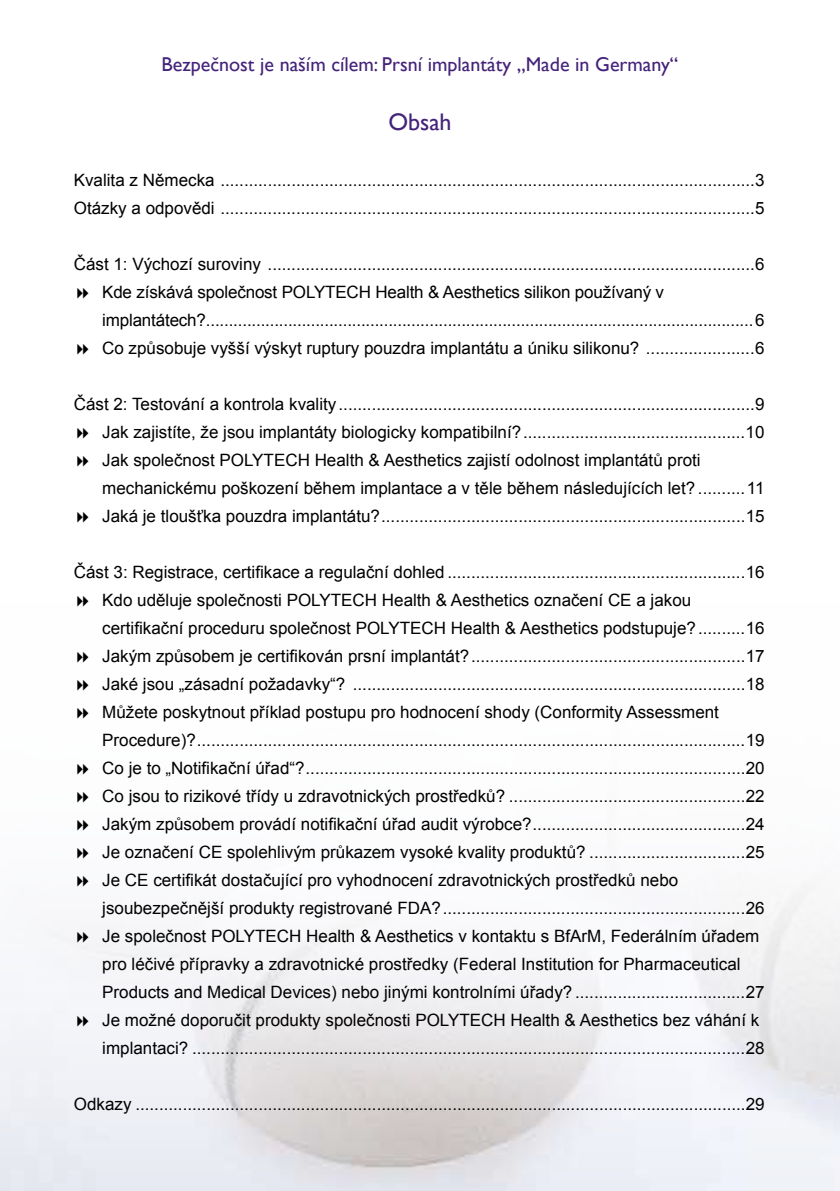
<style>
.page{position:relative;width:840px;height:1191px;background:#fff}
.page>*{position:absolute;margin:0;border:0;box-sizing:border-box;transform-origin:0 0}
.t1{font:24px "Gill Sans";color:#44237a}
.t2{font:20px "Gill Sans";color:#44237a}
.t3{font:17px/28px "Arial";color:#000}
</style>
<div class="page">
<svg style="left:77px;top:932px;width:12px;height:10px"></svg>
<svg style="left:77px;top:1016px;width:12px;height:10px"></svg>
<p class="t2" style="left:161px;top:52px;width:518px">Bezpečnost je naším cílem: Prsní implantáty „Made in Germany“</p>
<h1 class="t1" style="left:388px;top:108px;width:65px">Obsah</h1>
<p class="t3" style="left:74px;top:166px;width:691px">Kvalita z Německa .................................................................................................................3<br>Otázky a odpovědi .................................................................................................................5</p>
<p class="t3" style="left:102px;top:250px;width:663px;text-indent:-28px">Část 1: Výchozí suroviny .......................................................................................................6<br>Kde získává společnost POLYTECH Health &amp; Aesthetics silikon používaný v implantátech?........................................................................................................................6<br>Co způsobuje vyšší výskyt ruptury pouzdra implantátu a úniku silikonu? .......................6</p>
<p class="t3" style="left:102px;top:390px;width:663px;text-indent:-28px">Část 2: Testování a kontrola kvality ........................................................................................9<br>Jak zajistíte, že jsou implantáty biologicky kompatibilní?...............................................10<br>Jak společnost POLYTECH Health &amp; Aesthetics zajistí odolnost implantátů proti mechanickému poškození během implantace a v těle během následujících let? ..........11<br>Jaká je tloušťka pouzdra implantátu?.............................................................................15</p>
<p class="t3" style="left:102px;top:558px;width:663px;text-indent:-28px">Část 3: Registrace, certifikace a regulační dohled ...............................................................16<br>Kdo uděluje společnosti POLYTECH Health &amp; Aesthetics označení CE a jakou certifikační proceduru společnost POLYTECH Health &amp; Aesthetics podstupuje?..........16<br>Jakým způsobem je certifikován prsní implantát?..........................................................17<br>Jaké jsou „zásadní požadavky“? ...................................................................................18<br>Můžete poskytnout příklad postupu pro hodnocení shody (Conformity Assessment Procedure)?....................................................................................................................19<br>Co je to „Notifikační úřad“?.............................................................................................20<br>Co jsou to rizikové třídy u zdravotnických prostředků? ..................................................22<br>Jakým způsobem provádí notifikační úřad audit výrobce?.............................................24<br>Je označení CE spolehlivým průkazem vysoké kvality produktů? .................................25<br>Je CE certifikát dostačující pro vyhodnocení zdravotnických prostředků nebo jsoubezpečnější produkty registrované FDA?................................................................26<br>Je společnost POLYTECH Health &amp; Aesthetics v kontaktu s BfArM, Federálním úřadem pro léčivé přípravky a zdravotnické prostředky (Federal Institution for Pharmaceutical Products and Medical Devices) nebo jinými kontrolními úřady? ....................................27<br>Je možné doporučit produkty společnosti POLYTECH Health &amp; Aesthetics bez váhání k implantaci? .....................................................................................................................28</p>
<p class="t3" style="left:74px;top:1090px;width:691px">Odkazy .................................................................................................................................29</p>
</div>
